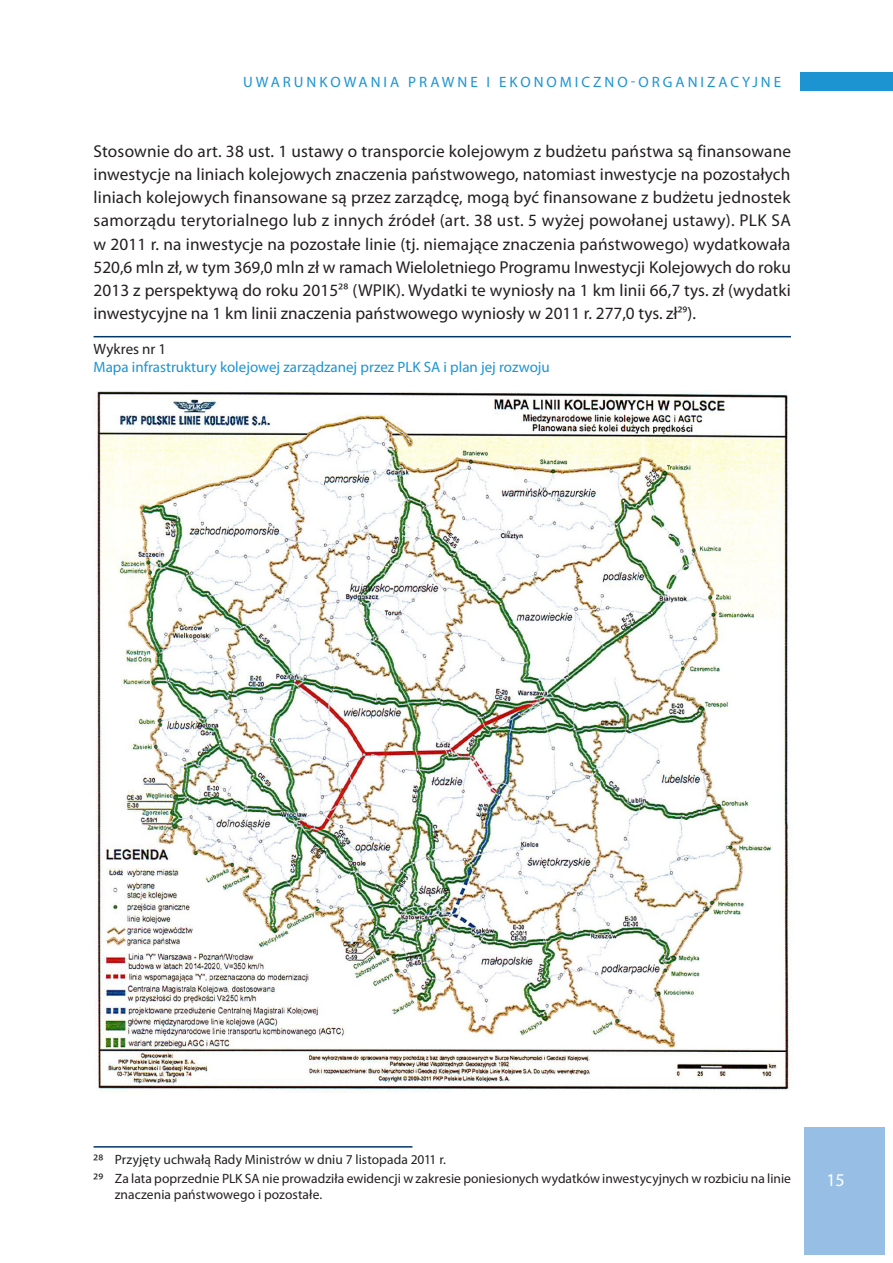
<style>
.page{position:relative;width:893px;height:1263px;background:#fff}
.page>*{position:absolute;margin:0;border:0;box-sizing:border-box;transform-origin:0 0}
.t1{font:18px "Myriad Pro";color:#fff}
.t2{font:17.25px/23.2px "Myriad Pro";letter-spacing:.005em;color:#231f20}
.t3{font:15px "Myriad Pro";color:#1c94d2}
.t4{font:15px "Myriad Pro";letter-spacing:.2em;color:#1c94d2}
.t5{font:15px "Myriad Pro";color:#231f20}
.t6{font:13.5px/19.2px "Myriad Pro";color:#231f20}
.s1{font-size:15px}
</style>
<div class="page">
<div style="left:804px;top:1127px;width:80px;height:127px;background:#97bfe6"></div>
<div style="left:800px;top:72px;width:93px;height:19px;background:#1c94d2"></div>
<hr style="left:94px;top:336px;width:697px;height:1px;background:#003667">
<hr style="left:94px;top:1146px;width:318px;height:1px;background:#003667">
<img style="left:97px;top:391px;width:693px;height:702px">
<p class="t4" style="left:243px;top:73px;width:540px">U warunkowani a p rawne i ekonomi cz no-organiz acyj ne</p>
<p class="t2" style="left:94px;top:139px;width:699px">Stosownie do art. 38 ust. 1 ustawy o transporcie kolejowym z budżetu państwa są finansowane inwestycje na liniach kolejowych znaczenia państwowego, natomiast inwestycje na pozostałych liniach kolejowych finansowane są przez zarządcę, mogą być finansowane z budżetu jednostek samorządu terytorialnego lub z innych źródeł (art. 38 ust. 5 wyżej powołanej ustawy). PLK SA w 2011 r. na inwestycje na pozostałe linie (tj. niemające znaczenia państwowego) wydatkowała 520,6 mln zł, w tym 369,0 mln zł w ramach Wieloletniego Programu Inwestycji Kolejowych do roku 2013 z perspektywą do roku 2015<span class="s1">28</span> (WPIK). Wydatki te wyniosły na 1 km linii 66,7 tys. zł (wydatki inwestycyjne na 1 km linii znaczenia państwowego wyniosły w 2011 r. 277,0 tys. zł<span class="s1">29</span>).</p>
<p class="t5" style="left:94px;top:340px;width:74px">Wykres nr 1</p>
<p class="t3" style="left:94px;top:358px;width:458px">Mapa infrastruktury kolejowej zarządzanej przez PLK SA i plan jej rozwoju</p>
<p class="t6" style="left:94px;top:1149px;width:699px"><span class="s1">28</span> Przyjęty uchwałą Rady Ministrów w dniu 7 listopada 2011 r.<br><span class="s1">29</span> Za lata poprzednie PLK SA nie prowadziła ewidencji w zakresie poniesionych wydatków inwestycyjnych w rozbiciu na linie</p>
<p class="t6" style="left:115px;top:1185px;width:209px">znaczenia państwowego i pozostałe.</p>
<p class="t1" style="left:826px;top:1168px;width:20px">15</p>
</div>
